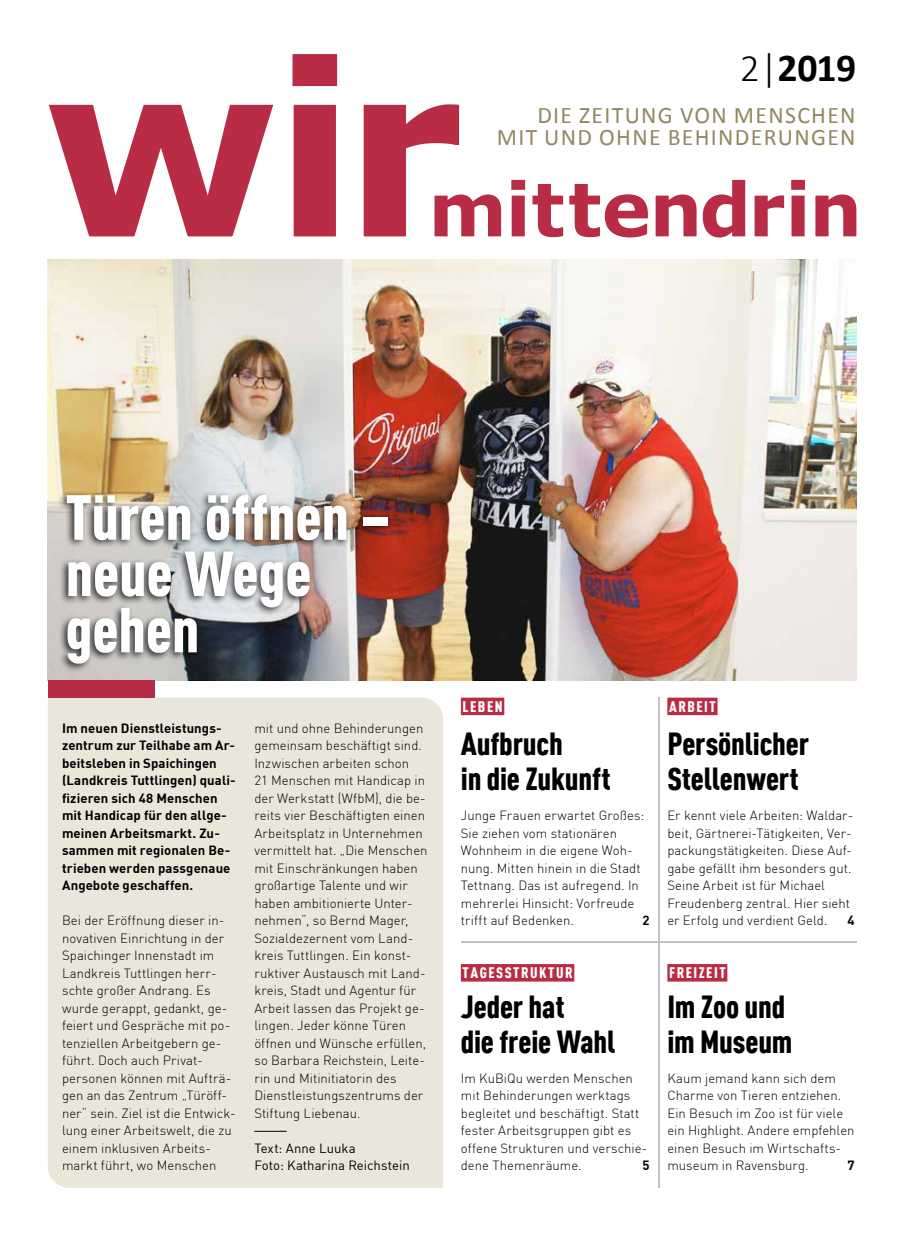
<style>
.page{position:relative;width:904px;height:1241px;background:#fff}
.page>*{position:absolute;margin:0;border:0;box-sizing:border-box;transform-origin:0 0}
.t1{font:900 62.5px/56.2px "DIN Cond";letter-spacing:-.005em;color:#fff}
.t2{font:700 39.62px "Calibri";color:#000}
.t3{font:900 31.25px/35px "DIN Cond";letter-spacing:-.005em;color:#000}
.t4{font:23.75px/22.5px "Calibri";letter-spacing:.055em;color:#928961;text-align:right}
.t5{font:900 15px "DIN Cond";letter-spacing:.1em;color:#fff}
.t6{font:300 13.12px/17.5px "DIN";color:#000}
.t7{font:700 13.12px/17.5px "DIN";letter-spacing:.005em;color:#000}
.t8{font:13.12px/17.5px "DIN";color:#000}
.s1{font-weight:300}
</style>
<div class="page">
<img style="left:47px;top:54px;width:810px;height:1134px">
<h2 class="t2" style="left:740px;top:43px;width:118px"><span class="s1">2|</span>2019</h2>
<h3 class="t4" style="left:497px;top:104px;width:360px">DIE ZEITUNG VON MENSCHEN<br>MIT UND OHNE BEHINDERUNGEN</h3>
<h1 class="t1" style="left:66px;top:487px;width:326px">Türen öffnen – neue Wege gehen</h1>
<p class="t7" style="left:62px;top:719px;width:175px">Im neuen Dienstleistungs&shy;zentrum zur Teilhabe am Ar&shy;beitsleben in Spaichingen (Landkreis Tuttlingen) quali&shy;fizieren sich 48 Menschen mit Handicap für den allge&shy;meinen Arbeitsmarkt. Zu&shy;sammen mit regionalen Be&shy;trieben werden passgenaue<br>Angebote geschaffen.</p>
<p class="t6" style="left:62px;top:912px;width:175px">Bei der Eröffnung dieser in&shy;novativen Einrichtung in der<br>Spaichinger Innenstadt im<br>Landkreis Tuttlingen herr&shy;schte großer Andrang. Es wurde gerappt, gedankt, ge&shy;feiert und Gespräche mit po&shy;tenziellen Arbeitgebern ge&shy;führt. Doch auch Privat&shy;personen können mit Aufträ&shy;gen an das Zentrum „Türöff&shy;ner“ sein. Ziel ist die Entwick&shy;lung einer Arbeitswelt, die zu einem inklusiven Arbeits&shy;markt führt, wo Menschen</p>
<p class="t6" style="left:254px;top:720px;width:175px">mit und ohne Behinderungen gemeinsam beschäftigt sind.<br>Inzwischen arbeiten schon<br>21 Menschen mit Handicap in der Werkstatt (WfbM), die be&shy;reits vier Beschäftigten einen<br>Arbeitsplatz in Unternehmen vermittelt hat. „Die Menschen mit Einschränkungen haben großartige Talente und wir haben ambitionierte Unter&shy;nehmen“, so Bernd Mager,<br>Sozialdezernent vom Land&shy;kreis Tuttlingen. Ein konst&shy;ruktiver Austausch mit Land&shy;kreis, Stadt und Agentur für<br>Arbeit lassen das Projekt ge&shy;lingen. Jeder könne Türen öffnen und Wünsche erfüllen, so Barbara Reichstein, Leite&shy;rin und Mitinitiatorin des<br>Dienstleistungszentrums der<br>Stiftung Liebenau.</p>
<p class="t8" style="left:254px;top:1139px;width:157px">Text: Anne Luuka<br>Foto: Katharina Reichstein</p>
<p class="t5" style="left:462px;top:697px;width:41px">LEBEN</p>
<h3 class="t3" style="left:461px;top:725px;width:151px">Aufbruch<br>in die Zukunft</h3>
<p class="t6" style="left:461px;top:807px;width:185px">Junge Frauen erwartet Großes:<br>Sie ziehen vom stationären<br>Wohnheim in die eigene Woh&shy;nung. Mitten hinein in die Stadt<br>Tettnang. Das ist aufregend. In mehrerlei Hinsicht: Vorfreude trifft auf Bedenken.</p>
<p class="t7" style="left:642px;top:912px;width:9px">2</p>
<p class="t5" style="left:462px;top:963px;width:111px">TAGESSTRUKTUR</p>
<h3 class="t3" style="left:461px;top:987px;width:156px">Jeder hat<br>die freie Wahl</h3>
<p class="t6" style="left:461px;top:1070px;width:188px">Im KuBiQu werden Menschen mit Behinderungen werktags begleitet und beschäftigt. Statt fester Arbeitsgruppen gibt es offene Strukturen und verschie&shy;dene Themenräume.</p>
<p class="t7" style="left:642px;top:1157px;width:9px">5</p>
<p class="t5" style="left:669px;top:697px;width:48px">ARBEIT</p>
<h3 class="t3" style="left:667px;top:725px;width:143px">Persönlicher<br>Stellenwert</h3>
<p class="t6" style="left:667px;top:807px;width:187px">Er kennt viele Arbeiten: Waldar&shy;beit, Gärtnerei-Tätigkeiten, Ver&shy;packungstätigkeiten. Diese Auf&shy;gabe gefällt ihm besonders gut.<br>Seine Arbeit ist für Michael<br>Freudenberg zentral. Hier sieht er Erfolg und verdient Geld.</p>
<p class="t7" style="left:847px;top:912px;width:9px">4</p>
<p class="t5" style="left:669px;top:963px;width:58px">FREIZEIT</p>
<h3 class="t3" style="left:667px;top:987px;width:127px">Im Zoo und im Museum</h3>
<p class="t6" style="left:667px;top:1070px;width:189px">Kaum jemand kann sich dem<br>Charme von Tieren entziehen.<br>Ein Besuch im Zoo ist für viele ein Highlight. Andere empfehlen einen Besuch im Wirtschafts&shy;museum in Ravensburg.</p>
<p class="t7" style="left:847px;top:1157px;width:9px">7</p>
</div>
